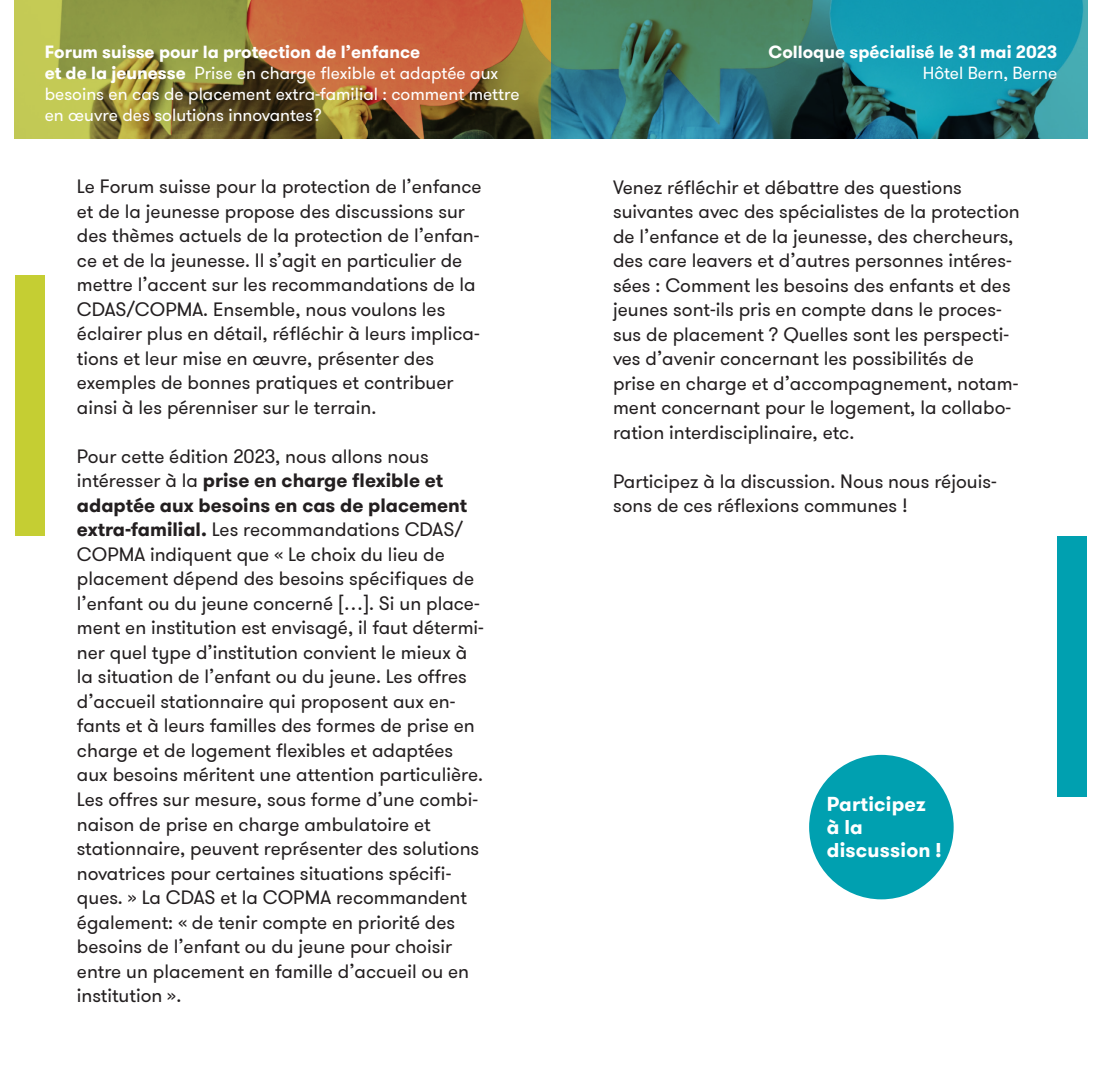
<style>
.page{position:relative;width:1102px;height:1072px;background:#fff}
.page>*{position:absolute;margin:0;border:0;box-sizing:border-box;transform-origin:0 0}
.t1{font:700 19.95px/23.3px "GT Walsheim";letter-spacing:.01em;color:#fff}
.t2{font:19.25px/24.5px "GT Walsheim";color:#231f20}
.t3{font:17.5px/21px "GT Walsheim";color:#fff}
.t4{font:700 17.5px "GT Walsheim";color:#fff}
.s1{font-weight:700}
</style>
<div class="page">
<div style="left:809px;top:755px;width:144px;height:144px;background:#00a0b0;border-radius:50%"></div>
<svg style="left:15px;top:0;width:536px;height:139px;background:#9a7738"></svg>
<svg style="left:551px;top:0;width:535px;height:139px;background:#2a7f82"></svg>
<div style="left:1057px;top:536px;width:29px;height:260px;background:#00a0b0"></div>
<div style="left:15px;top:275px;width:30px;height:261px;background:#c5ce33"></div>
<p class="t3" style="left:45px;top:42px;width:476px"><span class="s1">Forum suisse pour la protection de l’enfance<br>et de la jeunesse</span> Prise en charge flexible et adaptée aux besoins en cas de placement extra-familial : comment mettre en œuvre des solutions innovantes?</p>
<p class="t4" style="left:768px;top:40px;width:290px">Colloque spécialisé le 31 mai 2023</p>
<p class="t3" style="left:922px;top:63px;width:136px">Hôtel Bern, Berne</p>
<p class="t2" style="left:77px;top:175px;width:406px">Le Forum suisse pour la protection de l’enfance et de la jeunesse propose des discussions sur des thèmes actuels de la protection de l’enfan&shy;ce et de la jeunesse. Il s’agit en particulier de mettre l’accent sur les recommandations de la CDAS/COPMA. Ensemble, nous voulons les éclairer plus en détail, réfléchir à leurs implica&shy;tions et leur mise en œuvre, présenter des exemples de bonnes pratiques et contribuer ainsi à les pérenniser sur le terrain.</p>
<p class="t2" style="left:77px;top:444px;width:408px">Pour cette édition 2023, nous allons nous intéresser à la <span class="s1">prise en charge flexible et adaptée aux besoins en cas de placement extra-familial.</span> Les recommandations CDAS/ COPMA indiquent que « Le choix du lieu de placement dépend des besoins spécifiques de l’enfant ou du jeune concerné […]. Si un place&shy;ment en institution est envisagé, il faut détermi&shy;ner quel type d’institution convient le mieux à la situation de l’enfant ou du jeune. Les offres d’accueil stationnaire qui proposent aux en&shy;fants et à leurs familles des formes de prise en charge et de logement flexibles et adaptées aux besoins méritent une attention particulière.<br>Les offres sur mesure, sous forme d’une combi&shy;naison de prise en charge ambulatoire et stationnaire, peuvent représenter des solutions novatrices pour certaines situations spécifi&shy;ques. » La CDAS et la COPMA recommandent également: « de tenir compte en priorité des besoins de l’enfant ou du jeune pour choisir entre un placement en famille d’accueil ou en institution ».</p>
<p class="t2" style="left:613px;top:175px;width:408px">Venez réfléchir et débattre des questions suivantes avec des spécialistes de la protection de l’enfance et de la jeunesse, des chercheurs, des care leavers et d’autres personnes intéres&shy;sées : Comment les besoins des enfants et des jeunes sont-ils pris en compte dans le proces&shy;sus de placement ? Quelles sont les perspecti&shy;ves d’avenir concernant les possibilités de prise en charge et d’accompagnement, notam&shy;ment concernant pour le logement, la collabo&shy;ration interdisciplinaire, etc.</p>
<p class="t2" style="left:613px;top:469px;width:385px">Participez à la discussion. Nous nous réjouis&shy;sons de ces réflexions communes !</p>
<p class="t1" style="left:826px;top:792px;width:116px">Participez à la discussion !</p>
</div>
